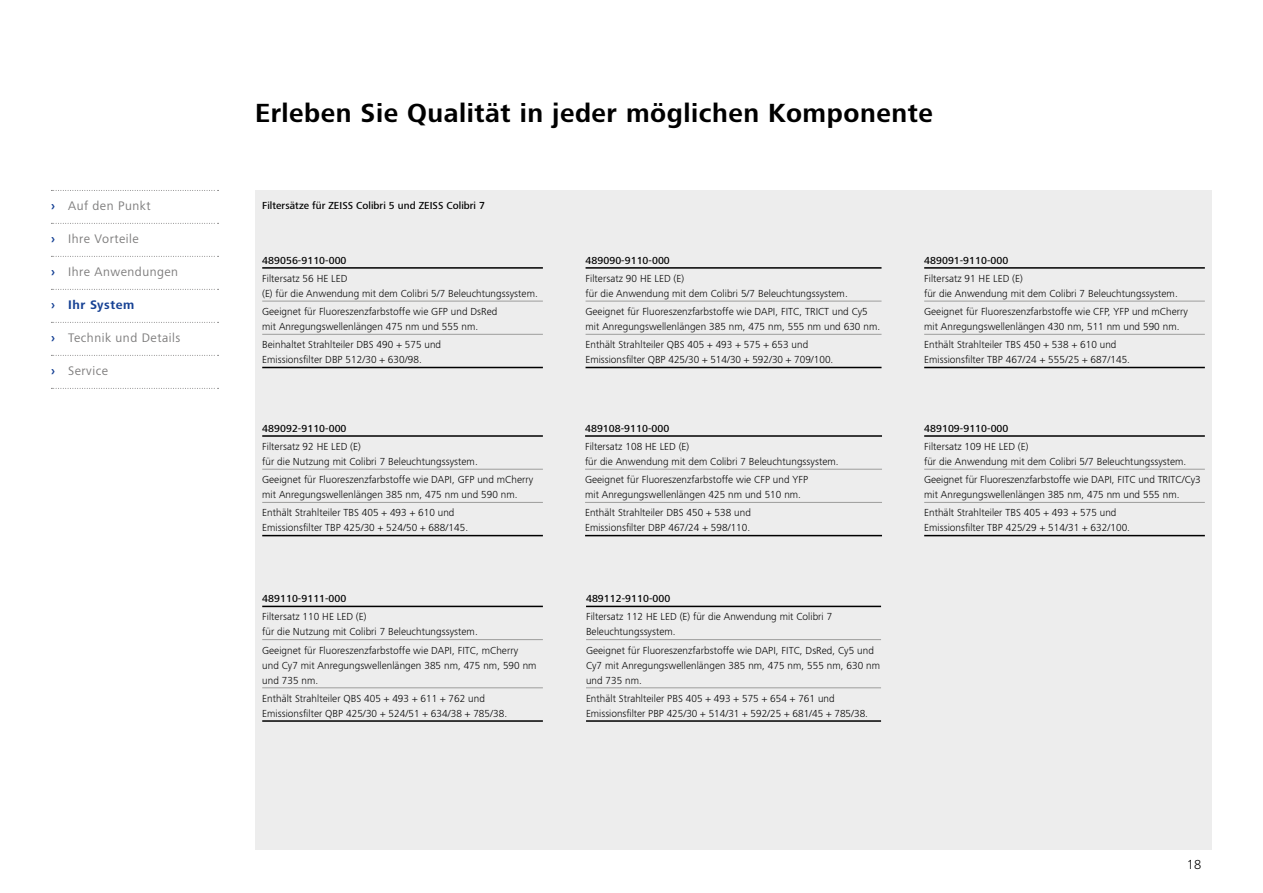
<style>
.page{position:relative;width:1263px;height:893px;background:#fff}
.page>*{position:absolute;margin:0;border:0;box-sizing:border-box;transform-origin:0 0}
.t1{font:700 27px "ZEISS Frutiger Next W1 G";letter-spacing:.02em;color:#000}
.t2{font:300 13.5px "ZEISS Frutiger Next W1 G";color:#000}
.t3{font:12.75px "ZEISS Frutiger Next W1 G";letter-spacing:.04em;color:#7c7b7b}
.t4{font:700 12.75px "ZEISS Frutiger Next W1 G";letter-spacing:.04em;color:#164194}
.t5{font:300 10.5px/15px "ZEISS Frutiger Next W1 G";letter-spacing:.005em;color:#000}
.t6{font:500 10.5px "ZEISS Frutiger Next W1 G";letter-spacing:.005em;color:#000}
.s1{font-weight:700;color:#164194}
</style>
<div class="page">
<div style="left:255px;top:190px;width:957px;height:659px;background:#ededed"></div>
<hr style="left:262px;top:301px;width:281px;height:1px;background:#9d9d9c">
<hr style="left:262px;top:267px;width:281px;height:2px;background:#000">
<hr style="left:262px;top:334px;width:281px;height:1px;background:#9d9d9c">
<hr style="left:262px;top:367px;width:281px;height:1px;background:#000">
<hr style="left:262px;top:469px;width:281px;height:1px;background:#9d9d9c">
<hr style="left:262px;top:435px;width:281px;height:2px;background:#000">
<hr style="left:262px;top:502px;width:281px;height:1px;background:#9d9d9c">
<hr style="left:262px;top:535px;width:281px;height:1px;background:#000">
<hr style="left:262px;top:639px;width:281px;height:1px;background:#9d9d9c">
<hr style="left:262px;top:606px;width:281px;height:1px;background:#000">
<hr style="left:262px;top:688px;width:281px;height:1px;background:#9d9d9c">
<hr style="left:262px;top:720px;width:281px;height:2px;background:#000">
<hr style="left:924px;top:301px;width:281px;height:1px;background:#9d9d9c">
<hr style="left:924px;top:267px;width:281px;height:2px;background:#000">
<hr style="left:924px;top:334px;width:281px;height:1px;background:#9d9d9c">
<hr style="left:924px;top:367px;width:281px;height:1px;background:#000">
<hr style="left:924px;top:469px;width:281px;height:1px;background:#9d9d9c">
<hr style="left:924px;top:435px;width:281px;height:2px;background:#000">
<hr style="left:924px;top:502px;width:281px;height:1px;background:#9d9d9c">
<hr style="left:924px;top:535px;width:281px;height:1px;background:#000">
<hr style="left:585px;top:301px;width:296px;height:1px;background:#9d9d9c">
<hr style="left:585px;top:267px;width:296px;height:2px;background:#000">
<hr style="left:585px;top:334px;width:296px;height:1px;background:#9d9d9c">
<hr style="left:585px;top:367px;width:296px;height:1px;background:#000">
<hr style="left:585px;top:469px;width:297px;height:1px;background:#9d9d9c">
<hr style="left:585px;top:435px;width:297px;height:2px;background:#000">
<hr style="left:585px;top:502px;width:297px;height:1px;background:#9d9d9c">
<hr style="left:585px;top:535px;width:297px;height:1px;background:#000">
<hr style="left:586px;top:639px;width:295px;height:1px;background:#9d9d9c">
<hr style="left:586px;top:606px;width:295px;height:1px;background:#000">
<hr style="left:586px;top:688px;width:295px;height:1px;background:#9d9d9c">
<hr style="left:586px;top:720px;width:295px;height:2px;background:#000">
<svg style="left:51px;top:190px;width:168px;height:1px"></svg>
<svg style="left:51px;top:223px;width:168px;height:1px"></svg>
<svg style="left:51px;top:256px;width:168px;height:1px"></svg>
<svg style="left:51px;top:289px;width:168px;height:1px"></svg>
<svg style="left:51px;top:322px;width:168px;height:1px"></svg>
<svg style="left:51px;top:355px;width:168px;height:1px"></svg>
<svg style="left:51px;top:388px;width:168px;height:1px"></svg>
<p class="t3" style="left:51px;top:197px;width:101px"><span class="s1">›</span> Auf den Punkt</p>
<p class="t3" style="left:51px;top:230px;width:89px"><span class="s1">›</span> Ihre Vorteile</p>
<p class="t3" style="left:51px;top:263px;width:129px"><span class="s1">›</span> Ihre Anwendungen</p>
<p class="t4" style="left:51px;top:296px;width:85px">› Ihr System</p>
<p class="t3" style="left:51px;top:329px;width:131px"><span class="s1">›</span> Technik und Details</p>
<p class="t3" style="left:51px;top:362px;width:59px"><span class="s1">›</span> Service</p>
<h1 class="t1" style="left:255px;top:93px;width:679px">Erleben Sie Qualität in jeder möglichen Komponente</h1>
<p class="t6" style="left:262px;top:198px;width:224px">Filtersätze für ZEISS Colibri 5 und ZEISS Colibri 7</p>
<p class="t6" style="left:262px;top:253px;width:86px">489056-9110-000</p>
<p class="t5" style="left:262px;top:270px;width:277px">Filtersatz 56 HE LED<br>(E) für die Anwendung mit dem Colibri 5/7 Beleuchtungssystem.</p>
<p class="t5" style="left:262px;top:303px;width:237px">Geeignet für Fluoreszenzfarbstoffe wie GFP und DsRed mit Anregungswellenlängen 475 nm und 555 nm.</p>
<p class="t5" style="left:262px;top:337px;width:180px">Beinhaltet Strahlteiler DBS 490 + 575 und<br>Emissionsfilter DBP 512/30 + 630/98.</p>
<p class="t6" style="left:262px;top:421px;width:86px">489092-9110-000</p>
<p class="t5" style="left:262px;top:438px;width:217px">Filtersatz 92 HE LED (E)<br>für die Nutzung mit Colibri 7 Beleuchtungssystem.</p>
<p class="t5" style="left:262px;top:472px;width:273px">Geeignet für Fluoreszenzfarbstoffe wie DAPI, GFP und mCherry mit Anregungswellenlängen 385 nm, 475 nm und 590 nm.</p>
<p class="t5" style="left:262px;top:505px;width:207px">Enthält Strahlteiler TBS 405 + 493 + 610 und<br>Emissionsfilter TBP 425/30 + 524/50 + 688/145.</p>
<p class="t6" style="left:262px;top:591px;width:86px">489110-9111-000</p>
<p class="t5" style="left:262px;top:609px;width:217px">Filtersatz 110 HE LED (E)<br>für die Nutzung mit Colibri 7 Beleuchtungssystem.</p>
<p class="t5" style="left:262px;top:642px;width:276px">Geeignet für Fluoreszenzfarbstoffe wie DAPI, FITC, mCherry und Cy7 mit Anregungswellenlängen 385 nm, 475 nm, 590 nm und 735 nm.</p>
<p class="t5" style="left:262px;top:690px;width:246px">Enthält Strahlteiler QBS 405 + 493 + 611 + 762 und<br>Emissionsfilter QBP 425/30 + 524/51 + 634/38 + 785/38.</p>
<p class="t6" style="left:585px;top:253px;width:86px">489090-9110-000</p>
<p class="t5" style="left:585px;top:270px;width:264px">Filtersatz 90 HE LED (E)<br>für die Anwendung mit dem Colibri 5/7 Beleuchtungssystem.</p>
<p class="t5" style="left:585px;top:303px;width:296px">Geeignet für Fluoreszenzfarbstoffe wie DAPI, FITC, TRICT und Cy5 mit Anregungswellenlängen 385 nm, 475 nm, 555 nm und 630 nm.</p>
<p class="t5" style="left:585px;top:337px;width:249px">Enthält Strahlteiler QBS 405 + 493 + 575 + 653 und<br>Emissionsfilter QBP 425/30 + 514/30 + 592/30 + 709/100.</p>
<p class="t6" style="left:585px;top:421px;width:86px">489108-9110-000</p>
<p class="t5" style="left:585px;top:438px;width:255px">Filtersatz 108 HE LED (E)<br>für die Anwendung mit dem Colibri 7 Beleuchtungssystem.</p>
<p class="t5" style="left:585px;top:472px;width:225px">Geeignet für Fluoreszenzfarbstoffe wie CFP und YFP mit Anregungswellenlängen 425 nm und 510 nm.</p>
<p class="t5" style="left:585px;top:505px;width:167px">Enthält Strahlteiler DBS 450 + 538 und<br>Emissionsfilter DBP 467/24 + 598/110.</p>
<p class="t6" style="left:586px;top:591px;width:86px">489112-9110-000</p>
<p class="t5" style="left:586px;top:609px;width:248px">Filtersatz 112 HE LED (E) für die Anwendung mit Colibri 7<br>Beleuchtungssystem.</p>
<p class="t5" style="left:586px;top:642px;width:296px">Geeignet für Fluoreszenzfarbstoffe wie DAPI, FITC, DsRed, Cy5 und<br>Cy7 mit Anregungswellenlängen 385 nm, 475 nm, 555 nm, 630 nm und 735 nm.</p>
<p class="t5" style="left:586px;top:690px;width:283px">Enthält Strahlteiler PBS 405 + 493 + 575 + 654 + 761 und<br>Emissionsfilter PBP 425/30 + 514/31 + 592/25 + 681/45 + 785/38.</p>
<p class="t6" style="left:924px;top:253px;width:86px">489091-9110-000</p>
<p class="t5" style="left:924px;top:270px;width:255px">Filtersatz 91 HE LED (E)<br>für die Anwendung mit dem Colibri 7 Beleuchtungssystem.</p>
<p class="t5" style="left:924px;top:303px;width:265px">Geeignet für Fluoreszenzfarbstoffe wie CFP, YFP und mCherry mit Anregungswellenlängen 430 nm, 511 nm und 590 nm.</p>
<p class="t5" style="left:924px;top:337px;width:207px">Enthält Strahlteiler TBS 450 + 538 + 610 und<br>Emissionsfilter TBP 467/24 + 555/25 + 687/145.</p>
<p class="t6" style="left:924px;top:421px;width:86px">489109-9110-000</p>
<p class="t5" style="left:924px;top:438px;width:264px">Filtersatz 109 HE LED (E)<br>für die Anwendung mit dem Colibri 5/7 Beleuchtungssystem.</p>
<p class="t5" style="left:924px;top:472px;width:278px">Geeignet für Fluoreszenzfarbstoffe wie DAPI, FITC und TRITC/Cy3 mit Anregungswellenlängen 385 nm, 475 nm und 555 nm.</p>
<p class="t5" style="left:924px;top:505px;width:207px">Enthält Strahlteiler TBS 405 + 493 + 575 und<br>Emissionsfilter TBP 425/29 + 514/31 + 632/100.</p>
<p class="t2" style="left:1187px;top:855px;width:16px">18</p>
</div>
